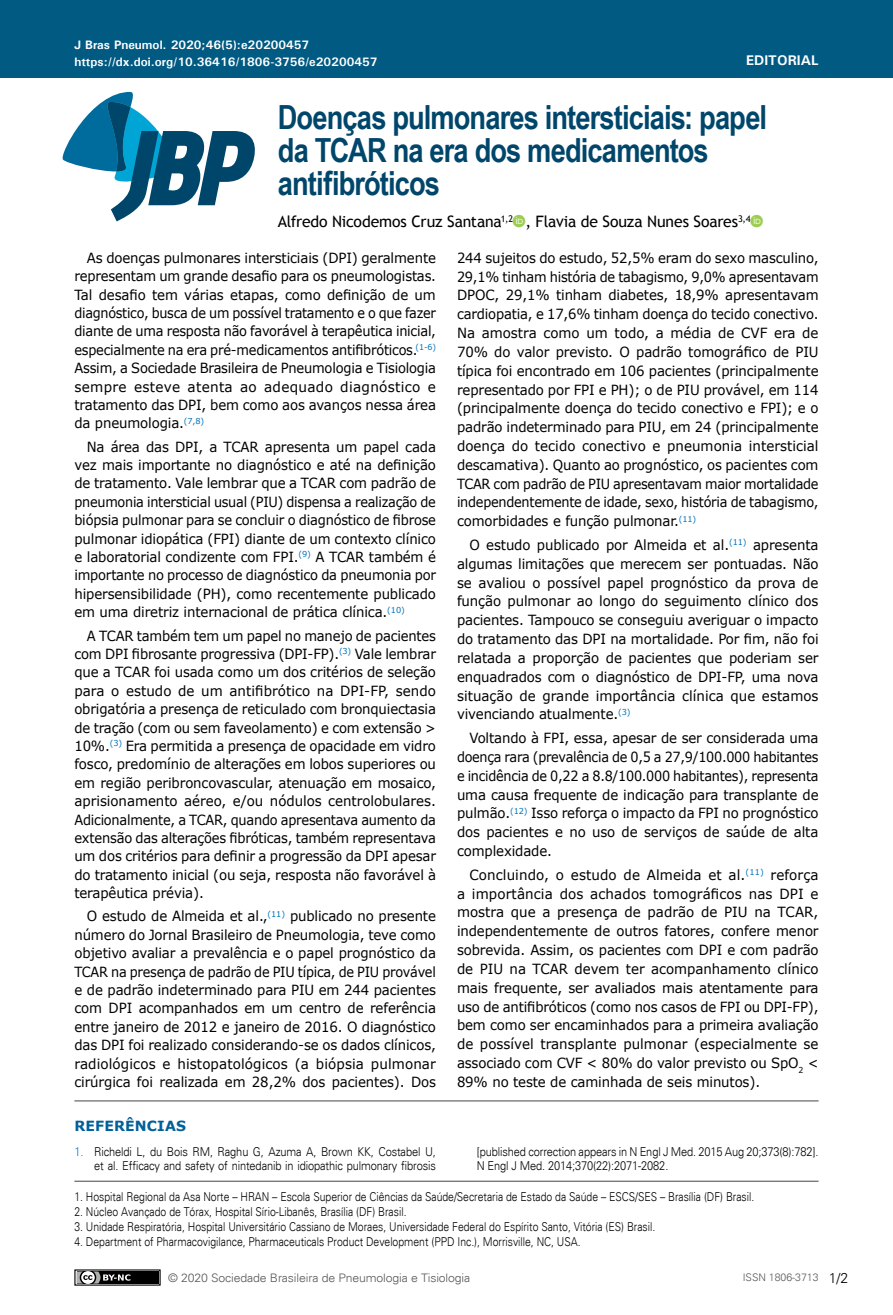
<style>
.page{position:relative;width:893px;height:1315px;background:#fff}
.page>*{position:absolute;margin:0;border:0;box-sizing:border-box;transform-origin:0 0}
.t1{font:700 33.25px/33.2px "Arial Narrow";letter-spacing:-.025em;color:#00466b}
.t2{font:21px "ID font Regular";color:#9dcc52}
.t3{font:15.75px "Trebuchet MS";letter-spacing:-.005em;color:#000}
.t4{font:14px/18.7px "Verdana";letter-spacing:-.01em;color:#000;text-align:justify;scale:.95 1}
.t5{font:14px/18.4px "Verdana";letter-spacing:-.01em;color:#000;text-align:justify;scale:.94 1}
.t6{font:14px/18.9px "Verdana";letter-spacing:-.01em;color:#000;text-align:justify;scale:.96 1}
.t7{font:700 14px "Verdana";letter-spacing:.01em;color:#01609a}
.t8{font:700 14px "Univers";color:#fff}
.t9{font:300 14px "Univers";color:#000}
.t10{font:300 12.25px "Univers";color:#000;scale:.85 1}
.t11{font:300 12.25px/14px "Univers";color:#000;text-align:right;scale:.9 1}
.t12{font:700 12.25px "Univers";color:#fff}
.t13{font:300 11.72px "Univers";letter-spacing:-.01em;color:#58595b;scale:1.04 1}
.t14{font:300 10.5px "Univers";color:#58595b}
.s1{font-family:"ID font Regular";font-size:21px;color:#9dcc52}
.s2{color:#0072bc}
</style>
<div class="page">
<div style="left:0;top:0;width:893px;height:78px;background:#005a82"></div>
<svg style="left:62px;top:91px;width:193px;height:130px"></svg>
<div style="left:75px;top:1270px;width:85px;height:15px;background:#000"></div>
<div style="left:74px;top:1269px;width:87px;height:16px;border:1px solid #000"></div>
<svg style="left:74px;top:1269px;width:56px;height:17px"></svg>
<hr style="left:74px;top:1180px;width:745px;height:1px;background:#464547">
<hr style="left:74px;top:1100px;width:745px;height:1px;background:#464547">
<p class="t12" style="left:74px;top:37px;width:236px">J Bras Pneumol. 2020;46(5):e20200457</p>
<p class="t12" style="left:74px;top:54px;width:305px">https://dx.doi.org/10.36416/1806-3756/e20200457</p>
<p class="t8" style="left:746px;top:52px;width:74px">EDITORIAL</p>
<h1 class="t1" style="left:278px;top:99px;width:491px">Doenças pulmonares intersticiais: papel da TCAR na era dos medicamentos antifibróticos</h1>
<p class="t3" style="left:278px;top:212px;width:474px">Alfredo Nicodemos Cruz Santana<sup>1,2</sup><span class="s1">a</span>, Flavia de Souza Nunes Soares<sup>3,4</sup></p>
<h2 class="t2" style="left:750px;top:210px;width:14px">a</h2>
<p class="t4" style="left:74px;top:248px;width:382px;text-indent:12px">As doenças pulmonares intersticiais (DPI) geralmente representam um grande desafio para os pneumologistas.<br>Tal desafio tem várias etapas, como definição de um diagnóstico, busca de um possível tratamento e o que fazer diante de uma resposta não favorável à terapêutica inicial, especialmente na era pré-medicamentos antifibróticos.<sup>(1-6)<br></sup>Assim, a Sociedade Brasileira de Pneumologia e Tisiologia sempre esteve atenta ao adequado diagnóstico e tratamento das DPI, bem como aos avanços nessa área da pneumologia.<sup>(7,8)</sup></p>
<p class="t4" style="left:74px;top:437px;width:382px;text-indent:12px">Na área das DPI, a TCAR apresenta um papel cada vez mais importante no diagnóstico e até na definição de tratamento. Vale lembrar que a TCAR com padrão de pneumonia intersticial usual (PIU) dispensa a realização de biópsia pulmonar para se concluir o diagnóstico de fibrose pulmonar idiopática (FPI) diante de um contexto clínico e laboratorial condizente com FPI.<sup>(9)</sup> A TCAR também é importante no processo de diagnóstico da pneumonia por hipersensibilidade (PH), como recentemente publicado em uma diretriz internacional de prática clínica.<sup>(10)</sup></p>
<p class="t5" style="left:74px;top:626px;width:386px;text-indent:12px">A TCAR também tem um papel no manejo de pacientes com DPI fibrosante progressiva (DPI-FP).<sup>(3)</sup> Vale lembrar que a TCAR foi usada como um dos critérios de seleção para o estudo de um antifibrótico na DPI-FP, sendo obrigatória a presença de reticulado com bronquiectasia de tração (com ou sem faveolamento) e com extensão &gt; 10%.<sup>(3)</sup> Era permitida a presença de opacidade em vidro fosco, predomínio de alterações em lobos superiores ou em região peribroncovascular, atenuação em mosaico, aprisionamento aéreo, e/ou nódulos centrolobulares.<br>Adicionalmente, a TCAR, quando apresentava aumento da extensão das alterações fibróticas, também representava um dos critérios para definir a progressão da DPI apesar do tratamento inicial (ou seja, resposta não favorável à terapêutica prévia).</p>
<p class="t4" style="left:74px;top:907px;width:382px;text-indent:12px">O estudo de Almeida et al.,<sup>(11)</sup> publicado no presente número do Jornal Brasileiro de Pneumologia, teve como objetivo avaliar a prevalência e o papel prognóstico da TCAR na presença de padrão de PIU típica, de PIU provável e de padrão indeterminado para PIU em 244 pacientes com DPI acompanhados em um centro de referência entre janeiro de 2012 e janeiro de 2016. O diagnóstico das DPI foi realizado considerando-se os dados clínicos, radiológicos e histopatológicos (a biópsia pulmonar cirúrgica foi realizada em 28,2% dos pacientes). Dos</p>
<p class="t4" style="left:457px;top:248px;width:382px">244 sujeitos do estudo, 52,5% eram do sexo masculino, 29,1% tinham história de tabagismo, 9,0% apresentavam DPOC, 29,1% tinham diabetes, 18,9% apresentavam cardiopatia, e 17,6% tinham doença do tecido conectivo.<br>Na amostra como um todo, a média de CVF era de 70% do valor previsto. O padrão tomográfico de PIU típica foi encontrado em 106 pacientes (principalmente representado por FPI e PH); o de PIU provável, em 114 (principalmente doença do tecido conectivo e FPI); e o padrão indeterminado para PIU, em 24 (principalmente doença do tecido conectivo e pneumonia intersticial descamativa). Quanto ao prognóstico, os pacientes com TCAR com padrão de PIU apresentavam maior mortalidade independentemente de idade, sexo, história de tabagismo, comorbidades e função pulmonar.<sup>(11)</sup></p>
<p class="t4" style="left:457px;top:535px;width:382px;text-indent:12px">O estudo publicado por Almeida et al.<sup>(11)</sup> apresenta algumas limitações que merecem ser pontuadas. Não se avaliou o possível papel prognóstico da prova de função pulmonar ao longo do seguimento clínico dos pacientes. Tampouco se conseguiu averiguar o impacto do tratamento das DPI na mortalidade. Por fim, não foi relatada a proporção de pacientes que poderiam ser enquadrados com o diagnóstico de DPI-FP, uma nova situação de grande importância clínica que estamos vivenciando atualmente.<sup>(3)</sup></p>
<p class="t4" style="left:457px;top:728px;width:382px;text-indent:12px">Voltando à FPI, essa, apesar de ser considerada uma doença rara (prevalência de 0,5 a 27,9/100.000 habitantes e incidência de 0,22 a 8.8/100.000 habitantes), representa uma causa frequente de indicação para transplante de pulmão.<sup>(12)</sup> Isso reforça o impacto da FPI no prognóstico dos pacientes e no uso de serviços de saúde de alta complexidade.</p>
<p class="t6" style="left:457px;top:865px;width:378px;text-indent:12px">Concluindo, o estudo de Almeida et al.<sup>(11)</sup> reforça a importância dos achados tomográficos nas DPI e mostra que a presença de padrão de PIU na TCAR, independentemente de outros fatores, confere menor sobrevida. Assim, os pacientes com DPI e com padrão de PIU na TCAR devem ter acompanhamento clínico mais frequente, ser avaliados mais atentamente para uso de antifibróticos (como nos casos de FPI ou DPI-FP), bem como ser encaminhados para a primeira avaliação de possível transplante pulmonar (especialmente se associado com CVF &lt; 80% do valor previsto ou SpO<sub>2</sub> &lt; 89% no teste de caminhada de seis minutos).</p>
<p class="t7" style="left:74px;top:1116px;width:113px">REFERÊNCIAS</p>
<p class="t11" style="left:74px;top:1145px;width:403px"><span class="s2">1.</span> Richeldi L, du Bois RM, Raghu G, Azuma A, Brown KK, Costabel U, et al. Efficacy and safety of nintedanib in idiopathic pulmonary fibrosis</p>
<p class="t11" style="left:477px;top:1145px;width:381px;text-align:left">[published correction appears in N Engl J Med. 2015 Aug 20;373(8):782].<br>N Engl J Med. 2014;370(22):2071-2082.</p>
<p class="t10" style="left:74px;top:1189px;width:801px">1. Hospital Regional da Asa Norte – HRAN – Escola Superior de Ciências da Saúde/Secretaria de Estado da Saúde – ESCS/SES – Brasília (DF) Brasil.</p>
<p class="t10" style="left:74px;top:1204px;width:392px">2. Núcleo Avançado de Tórax, Hospital Sírio-Libanês, Brasília (DF) Brasil.</p>
<p class="t10" style="left:74px;top:1219px;width:685px">3. Unidade Respiratória, Hospital Universitário Cassiano de Moraes, Universidade Federal do Espírito Santo, Vitória (ES) Brasil.</p>
<p class="t10" style="left:74px;top:1233px;width:597px">4. Department of Pharmacovigilance, Pharmaceuticals Product Development (PPD Inc.), Morrisville, NC, USA.</p>
<p class="t13" style="left:168px;top:1270px;width:292px">© 2020 Sociedade Brasileira de Pneumologia e Tisiologia</p>
<p class="t14" style="left:743px;top:1271px;width:77px">ISSN 1806-3713</p>
<p class="t9" style="left:829px;top:1269px;width:21px">1/2</p>
</div>
